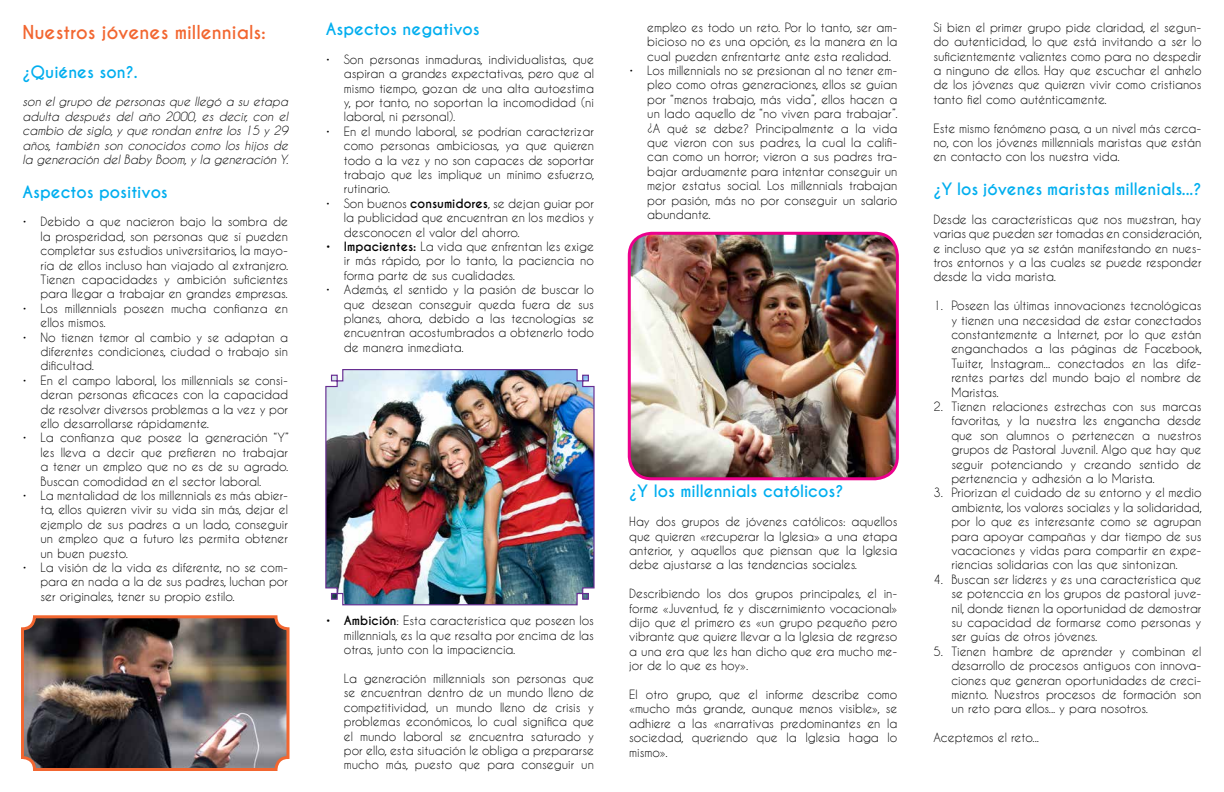
<style>
.page{position:relative;width:1224px;height:792px;background:#fff}
.page>*{position:absolute;margin:0;border:0;box-sizing:border-box;transform-origin:0 0}
.t1{font:700 18px "Caviar Dreams";color:#f26630}
.t2{font:700 16px "Caviar Dreams";color:#00aeef}
.t3{font:12px/14.4px "Caviar Dreams";color:#000;text-align:justify}
.t4{font:italic 12px/14.4px "Caviar Dreams";color:#000;text-align:justify}
.s1{font-weight:700}
</style>
<div class="page">
<img style="left:25px;top:619px;width:261px;height:148px">
<div style="left:21px;top:615px;width:269px;height:156px;border:3px solid #f26630;border-radius:12px"></div>
<img style="left:325px;top:369px;width:270px;height:237px">
<img style="left:629px;top:233px;width:268px;height:246px">
<div style="left:628px;top:232px;width:271px;height:248px;border:3px solid #ec008c;border-radius:22px"></div>
<h1 class="t1" style="left:22px;top:21px;width:245px">Nuestros jóvenes millennials:</h1>
<h2 class="t2" style="left:22px;top:62px;width:117px">¿Quiénes son?.</h2>
<p class="t4" style="left:22px;top:95px;width:267px">son el grupo de personas que llegó a su etapa adulta después del año 2000, es decir, con el cambio de siglo, y que rondan entre los 15 y 29 años, también son conocidos como los hijos de la generación del Baby Boom, y la generación Y.</p>
<h2 class="t2" style="left:22px;top:182px;width:147px">Aspectos positivos</h2>
<p class="t3" style="left:40px;top:214px;width:249px;text-indent:-18px">• Debido a que nacieron bajo la sombra de la prosperidad, son personas que sí pueden completar sus estudios universitarios, la mayo&shy;ría de ellos incluso han viajado al extranjero.<br>Tienen capacidades y ambición suficientes para llegar a trabajar en grandes empresas.</p>
<p class="t3" style="left:40px;top:301px;width:249px;text-indent:-18px">• Los millennials poseen mucha confianza en ellos mismos.</p>
<p class="t3" style="left:40px;top:330px;width:249px;text-indent:-18px">• No tienen temor al cambio y se adaptan a diferentes condiciones, ciudad o trabajo sin dificultad.</p>
<p class="t3" style="left:40px;top:373px;width:249px;text-indent:-18px">• En el campo laboral, los millennials se consi&shy;deran personas eficaces con la capacidad de resolver diversos problemas a la vez y por ello desarrollarse rápidamente.</p>
<p class="t3" style="left:40px;top:430px;width:250px;text-indent:-18px">• La confianza que posee la generación “Y” les lleva a decir que prefieren no trabajar a tener un empleo que no es de su agrado.<br>Buscan comodidad en el sector laboral.</p>
<p class="t3" style="left:40px;top:488px;width:249px;text-indent:-18px">• La mentalidad de los millennials es más abier&shy;ta, ellos quieren vivir su vida sin más, dejar el ejemplo de sus padres a un lado, conseguir un empleo que a futuro les permita obtener un buen puesto.</p>
<p class="t3" style="left:40px;top:560px;width:249px;text-indent:-18px">• La visión de la vida es diferente, no se com&shy;para en nada a la de sus padres, luchan por ser originales, tener su propio estilo.</p>
<h2 class="t2" style="left:326px;top:19px;width:155px">Aspectos negativos</h2>
<p class="t3" style="left:344px;top:52px;width:252px;text-indent:-18px">• Son personas inmaduras, individualistas, que aspiran a grandes expectativas, pero que al mismo tiempo, gozan de una alta autoestima y, por tanto, no soportan la incomodidad (ni laboral, ni personal).</p>
<p class="t3" style="left:344px;top:124px;width:252px;text-indent:-18px">• En el mundo laboral, se podrían caracterizar como personas ambiciosas, ya que quieren todo a la vez y no son capaces de soportar trabajo que les implique un mínimo esfuerzo, rutinario.</p>
<p class="t3" style="left:344px;top:196px;width:252px;text-indent:-18px">• Son buenos <span class="s1">consumidores</span>, se dejan guiar por la publicidad que encuentran en los medios y desconocen el valor del ahorro.</p>
<p class="t3" style="left:344px;top:239px;width:252px;text-indent:-18px"><span class="s1">• Impacientes:</span> La vida que enfrentan les exige ir más rápido, por lo tanto, la paciencia no forma parte de sus cualidades.</p>
<p class="t3" style="left:344px;top:282px;width:252px;text-indent:-18px">• Además, el sentido y la pasión de buscar lo que desean conseguir queda fuera de sus planes, ahora, debido a las tecnologías se encuentran acostumbrados a obtenerlo todo de manera inmediata.</p>
<p class="t3" style="left:647px;top:20px;width:252px">empleo es todo un reto. Por lo tanto, ser am&shy;bicioso no es una opción, es la manera en la cual pueden enfrentarte ante esta realidad.</p>
<p class="t3" style="left:647px;top:63px;width:252px;text-indent:-18px">• Los millennials no se presionan al no tener em&shy;pleo como otras generaciones, ellos se guían por “menos trabajo, más vida”, ellos hacen a un lado aquello de “no viven para trabajar”. ¿A qué se debe? Principalmente a la vida que vieron con sus padres, la cual la califi&shy;can como un horror; vieron a sus padres tra&shy;bajar arduamente para intentar conseguir un mejor estatus social. Los millennials trabajan por pasión, más no por conseguir un salario abundante.</p>
<p class="t3" style="left:344px;top:613px;width:252px;text-indent:-18px"><span class="s1">• Ambición</span>: Esta característica que poseen los millennials, es la que resalta por encima de las otras, junto con la impaciencia.</p>
<p class="t3" style="left:344px;top:671px;width:252px">La generación millennials son personas que se encuentran dentro de un mundo lleno de competitividad, un mundo lleno de crisis y problemas económicos, lo cual significa que el mundo laboral se encuentra saturado y por ello, esta situación le obliga a prepararse mucho más, puesto que para conseguir un</p>
<h2 class="t2" style="left:629px;top:482px;width:216px">¿Y los millennials católicos?</h2>
<p class="t3" style="left:629px;top:514px;width:270px">Hay dos grupos de jóvenes católicos: aquellos que quieren «recuperar la Iglesia» a una etapa anterior, y aquellos que piensan que la Iglesia debe ajustarse a las tendencias sociales.</p>
<p class="t3" style="left:629px;top:586px;width:270px">Describiendo los dos grupos principales, el in&shy;forme «Juventud, fe y discernimiento vocacional» dijo que el primero es «un grupo pequeño pero vibrante que quiere llevar a la Iglesia de regreso a una era que les han dicho que era mucho me&shy;jor de lo que es hoy».</p>
<p class="t3" style="left:629px;top:687px;width:270px">El otro grupo, que el informe describe como «mucho más grande, aunque menos visible», se adhiere a las «narrativas predominantes en la sociedad, queriendo que la Iglesia haga lo mismo».</p>
<p class="t3" style="left:933px;top:20px;width:270px">Si bien el primer grupo pide claridad, el segun&shy;do autenticidad, lo que está invitando a ser lo suficientemente valientes como para no despedir a ninguno de ellos. Hay que escuchar el anhelo de los jóvenes que quieren vivir como cristianos tanto fiel como auténticamente.</p>
<p class="t3" style="left:933px;top:121px;width:270px">Este mismo fenómeno pasa, a un nivel más cerca&shy;no, con los jóvenes millennials maristas que están en contacto con los nuestra vida.</p>
<h2 class="t2" style="left:933px;top:179px;width:270px">¿Y los jóvenes maristas millenials...?</h2>
<p class="t3" style="left:933px;top:212px;width:270px">Desde las características que nos muestran, hay varias que pueden ser tomadas en consideración, e incluso que ya se están manifestando en nues&shy;tros entornos y a las cuales se puede responder desde la vida marista.</p>
<p class="t3" style="left:951px;top:298px;width:252px;text-indent:-18px">1. Poseen las últimas innovaciones tecnológicas y tienen una necesidad de estar conectados constantemente a Internet, por lo que están enganchados a las páginas de Facebook, Twiter, Instagram... conectados en las dife&shy;rentes partes del mundo bajo el nombre de Maristas.</p>
<p class="t3" style="left:951px;top:399px;width:252px;text-indent:-18px">2. Tienen relaciones estrechas con sus marcas favoritas, y la nuestra les engancha desde que son alumnos o pertenecen a nuestros grupos de Pastoral Juvenil. Algo que hay que seguir potenciando y creando sentido de pertenencia y adhesión a lo Marista.</p>
<p class="t3" style="left:951px;top:485px;width:252px;text-indent:-18px">3. Priorizan el cuidado de su entorno y el medio ambiente, los valores sociales y la solidaridad, por lo que es interesante como se agrupan para apoyar campañas y dar tiempo de sus vacaciones y vidas para compartir en expe&shy;riencias solidarias con las que sintonizan.</p>
<p class="t3" style="left:951px;top:572px;width:252px;text-indent:-18px">4. Buscan ser líderes y es una característica que se potenccia en los grupos de pastoral juve&shy;nil, donde tienen la oportunidad de demostrar su capacidad de formarse como personas y ser guías de otros jóvenes.</p>
<p class="t3" style="left:951px;top:644px;width:252px;text-indent:-18px">5. Tienen hambre de aprender y combinan el desarrollo de procesos antiguos con innova&shy;ciones que generan oportunidades de creci&shy;miento. Nuestros procesos de formación son un reto para ellos... y para nosotros.</p>
<p class="t3" style="left:933px;top:730px;width:107px">Aceptemos el reto...</p>
</div>
